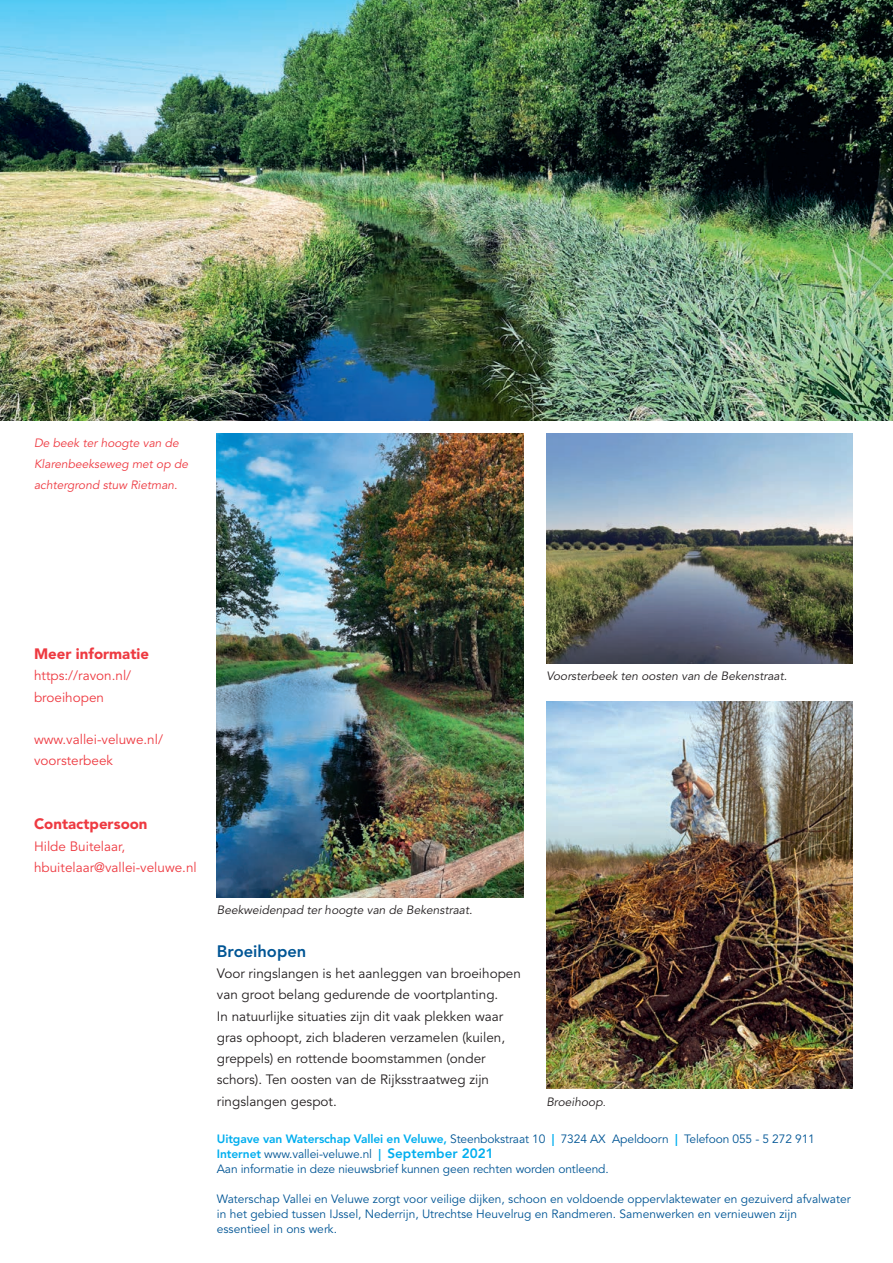
<style>
.page{position:relative;width:893px;height:1263px;background:#fff}
.page>*{position:absolute;margin:0;border:0;box-sizing:border-box;transform-origin:0 0}
.t1{font:800 16.5px "Avenir LT Std";color:#005595}
.t2{font:900 15px "Avenir LT Std";color:#ee3a41}
.t3{font:13.5px/21.3px "Avenir LT Std";color:#231f20}
.t4{font:13.5px/21.3px "Avenir LT Std";color:#ee3a41}
.t5{font:12px/15px "Avenir LT Std";color:#005595}
.t6{font:italic 12px "Avenir LT Std";color:#231f20}
.t7{font:italic 12px/21.3px "Avenir LT Std";color:#ee3a41}
.s1{font-size:10.5px}
.s2{font-weight:800;color:#00aeef}
.s3{font-weight:800;font-size:13.5px;color:#00aeef}
</style>
<div class="page">
<img style="left:0;top:0;width:893px;height:421px">
<img style="left:217px;top:434px;width:306px;height:463px">
<img style="left:546px;top:434px;width:307px;height:229px">
<img style="left:546px;top:702px;width:307px;height:387px">
<p class="t7" style="left:34px;top:432px;width:156px">De beek ter hoogte van de<br>Klarenbeekseweg met op de achtergrond stuw Rietman.</p>
<p class="t2" style="left:34px;top:645px;width:116px">Meer informatie</p>
<p class="t4" style="left:34px;top:665px;width:99px">https://ravon.nl/ broeihopen</p>
<p class="t4" style="left:34px;top:729px;width:130px">www.vallei-veluwe.nl/ voorsterbeek</p>
<p class="t2" style="left:34px;top:815px;width:115px">Contactpersoon</p>
<p class="t4" style="left:34px;top:835px;width:164px">Hilde Buitelaar, hbuitelaar@vallei-veluwe.nl</p>
<p class="t6" style="left:546px;top:669px;width:242px">Voorsterbeek ten oosten van de Bekenstraat.</p>
<p class="t6" style="left:217px;top:903px;width:257px">Beekweidenpad ter hoogte van de Bekenstraat.</p>
<h1 class="t1" style="left:217px;top:941px;width:91px">Broeihopen</h1>
<p class="t3" style="left:217px;top:963px;width:306px">Voor ringslangen is het aanleggen van broeihopen van groot belang gedurende de voortplanting.<br>In natuurlijke situaties zijn dit vaak plekken waar gras ophoopt, zich bladeren verzamelen (kuilen, greppels) en rottende boomstammen (onder schors). Ten oosten van de Rijksstraatweg zijn ringslangen gespot.</p>
<p class="t6" style="left:546px;top:1094px;width:61px">Broeihoop<span class="s1">.</span></p>
<p class="t5" style="left:217px;top:1132px;width:599px"><span class="s2">Uitgave van Waterschap Vallei en Veluwe,</span> Steenbokstraat 10 <span class="s2">|</span> 7324 AX Apeldoorn <span class="s2">|</span> Telefoon 055 - 5 272 911<br><span class="s2">Internet</span> www.vallei-veluwe.nl <span class="s2">|</span> <span class="s3">September 2021<br></span>Aan informatie in deze nieuwsbrief kunnen geen rechten worden ontleend.</p>
<p class="t5" style="left:217px;top:1192px;width:635px">Waterschap Vallei en Veluwe zorgt voor veilige dijken, schoon en voldoende oppervlaktewater en gezuiverd afvalwater in het gebied tussen IJssel, Nederrijn, Utrechtse Heuvelrug en Randmeren. Samenwerken en vernieuwen zijn essentieel in ons werk.</p>
</div>
